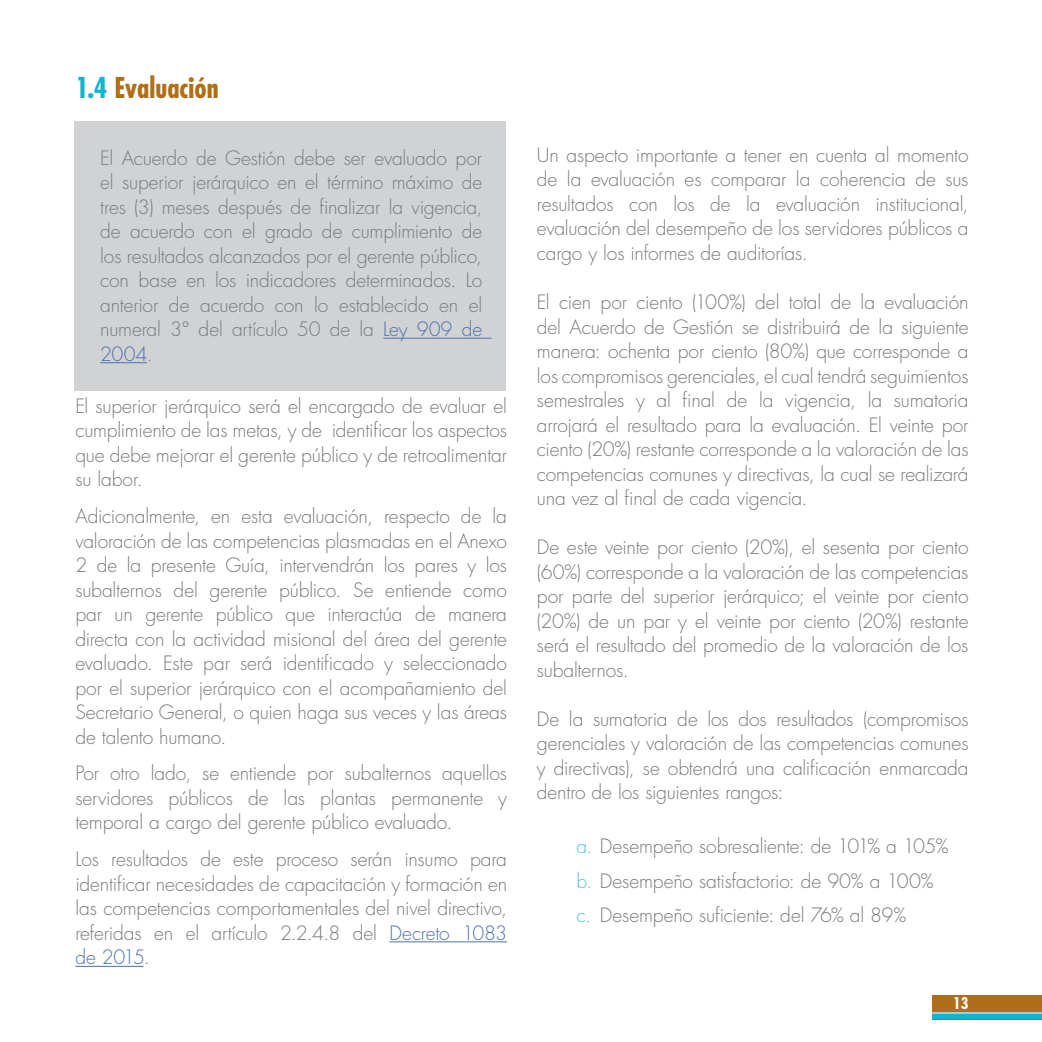
<style>
.page{position:relative;width:1042px;height:1042px;background:#fff}
.page>*{position:absolute;margin:0;border:0;box-sizing:border-box;transform-origin:0 0}
.t1{font:700 condensed 28px "Futura Std";letter-spacing:.005em;color:#b06e17}
.Párrafos{font:300 19.25px/24.5px "Futura Std";letter-spacing:-.01em;color:#787a7d;text-align:justify}
.Destacados_cuadros{font:300 19.25px/24.5px "Futura Std";letter-spacing:-.005em;color:#787a7d;text-align:justify}
.t2{font:700 condensed 15.75px "Futura Std";color:#fff}
.s1{color:#0fb6cd}
.s2{color:#4d72ac}
.s3{color:#57c3d5}
</style>
<div class="page">
<div style="left:932px;top:995px;width:110px;height:24px;background:#b06e17"></div>
<hr style="left:932px;top:1015px;width:110px;height:4px;background:#0fb6cd">
<hr style="left:932px;top:1012px;width:110px;height:1px;background:#c5bfb9">
<div style="left:74px;top:122px;width:432px;height:269px;background:#d1d2d4"></div>
<hr style="left:383px;top:338px;width:108px;height:1px;background:#4d72ac">
<hr style="left:100px;top:362px;width:47px;height:1px;background:#4d72ac">
<hr style="left:389px;top:941px;width:118px;height:1px;background:#4d72ac">
<hr style="left:75px;top:966px;width:69px;height:1px;background:#4d72ac">
<p class="t1" style="left:75px;top:70px;width:145px"><span class="s1">1.4</span> Evaluación</p>
<p class="Destacados_cuadros" style="left:100px;top:146px;width:384px">El Acuerdo de Gestión debe ser evaluado por el superior jerárquico en el término máximo de tres (3) meses después de finalizar la vigencia, de acuerdo con el grado de cumplimiento de los resultados alcanzados por el gerente público, con base en los indicadores determinados. Lo anterior de acuerdo con lo establecido en el numeral 3° del artículo 50 de la <span class="s2">Ley 909 de 2004</span>.</p>
<p class="Párrafos" style="left:75px;top:394px;width:433px">El superior jerárquico será el encargado de evaluar el cumplimiento de las metas, y de identificar los aspectos que debe mejorar el gerente público y de retroalimentar su labor.</p>
<p class="Párrafos" style="left:75px;top:504px;width:433px">Adicionalmente, en esta evaluación, respecto de la valoración de las competencias plasmadas en el Anexo 2 de la presente Guía, intervendrán los pares y los subalternos del gerente público. Se entiende como par un gerente público que interactúa de manera directa con la actividad misional del área del gerente evaluado. Este par será identificado y seleccionado por el superior jerárquico con el acompañamiento del Secretario General, o quien haga sus veces y las áreas de talento humano.</p>
<p class="Párrafos" style="left:75px;top:762px;width:433px">Por otro lado, se entiende por subalternos aquellos servidores públicos de las plantas permanente y temporal a cargo del gerente público evaluado.</p>
<p class="Párrafos" style="left:75px;top:847px;width:433px">Los resultados de este proceso serán insumo para identificar necesidades de capacitación y formación en las competencias comportamentales del nivel directivo, referidas en el artículo 2.2.4.8 del <span class="s2">Decreto 1083 de 2015</span>.</p>
<p class="Párrafos" style="left:537px;top:143px;width:433px">Un aspecto importante a tener en cuenta al momento de la evaluación es comparar la coherencia de sus resultados con los de la evaluación institucional, evaluación del desempeño de los servidores públicos a cargo y los informes de auditorías.</p>
<p class="Párrafos" style="left:537px;top:290px;width:433px">El cien por ciento (100%) del total de la evaluación del Acuerdo de Gestión se distribuirá de la siguiente manera: ochenta por ciento (80%) que corresponde a los compromisos gerenciales, el cual tendrá seguimientos semestrales y al final de la vigencia, la sumatoria arrojará el resultado para la evaluación. El veinte por ciento (20%) restante corresponde a la valoración de las competencias comunes y directivas, la cual se realizará una vez al final de cada vigencia.</p>
<p class="Párrafos" style="left:537px;top:535px;width:433px">De este veinte por ciento (20%), el sesenta por ciento (60%) corresponde a la valoración de las competencias por parte del superior jerárquico; el veinte por ciento (20%) de un par y el veinte por ciento (20%) restante será el resultado del promedio de la valoración de los subalternos.</p>
<p class="Párrafos" style="left:537px;top:707px;width:433px">De la sumatoria de los dos resultados (compromisos gerenciales y valoración de las competencias comunes y directivas), se obtendrá una calificación enmarcada dentro de los siguientes rangos:</p>
<p class="Párrafos" style="left:576px;top:834px;width:374px"><span class="s3">a.</span> Desempeño sobresaliente: de 101% a 105%</p>
<p class="Párrafos" style="left:576px;top:869px;width:358px"><span class="s3">b.</span> Desempeño satisfactorio: de 90% a 100%</p>
<p class="Párrafos" style="left:576px;top:903px;width:331px"><span class="s3">c.</span> Desempeño suficiente: del 76% al 89%</p>
<p class="t2" style="left:953px;top:993px;width:17px">13</p>
</div>
